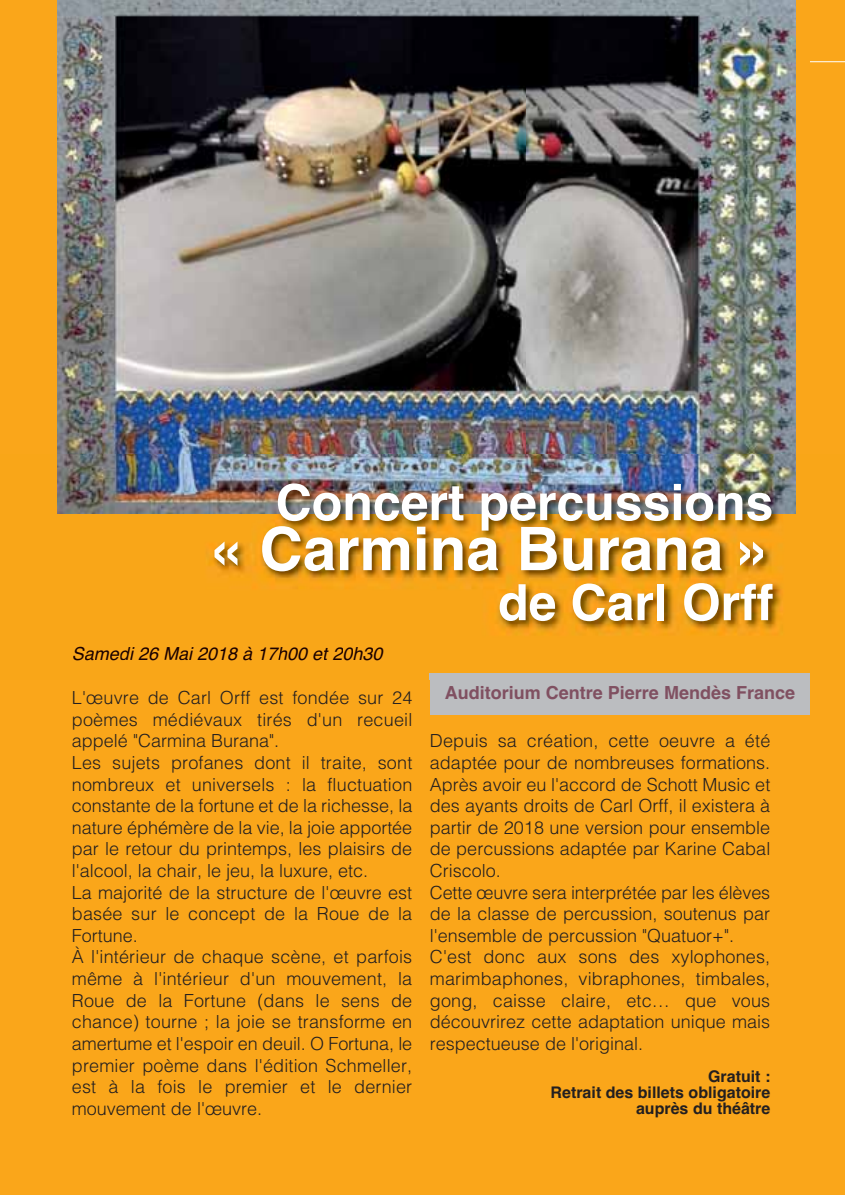
<style>
.page{position:relative;width:845px;height:1195px;background:#fff}
.page>*{position:absolute;margin:0;border:0;box-sizing:border-box;transform-origin:0 0}
.t1{font:700 60px "Helvetica";color:#fff}
.t2{font:700 50px "Helvetica";color:#fff}
.t3{font:300 18px/21.6px "Helvetica";color:#231f20}
.t4{font:700 18px "Helvetica";color:#805061}
.t5{font:italic 18px "Helvetica";color:#1b0100}
.t6{font:700 16px/16px "Helvetica";color:#231f20;text-align:right}
</style>
<div class="page">
<div style="left:0;top:0;width:844px;height:1194px;background:#faa61a"></div>
<img style="left:58px;top:0;width:737px;height:454px">
<hr style="left:809px;top:61px;width:35px;height:1px;background:#fff">
<div style="left:430px;top:673px;width:379px;height:41px;background:#bbbdc0"></div>
<img style="left:57px;top:454px;width:753px;height:226px">
<img style="left:430px;top:673px;width:379px;height:7px">
<img style="left:73px;top:646px;width:12px;height:14px">
<svg style="left:85px;top:650px;width:9px;height:10px"></svg>
<img style="left:95px;top:650px;width:14px;height:9px">
<svg style="left:110px;top:650px;width:9px;height:10px"></svg>
<img style="left:120px;top:646px;width:10px;height:14px">
<svg style="left:130px;top:647px;width:29px;height:13px"></svg>
<img style="left:164px;top:647px;width:15px;height:12px">
<svg style="left:179px;top:647px;width:59px;height:13px"></svg>
<img style="left:243px;top:646px;width:9px;height:14px">
<svg style="left:261px;top:646px;width:122px;height:14px"></svg>
<h2 class="t2" style="left:275px;top:484px;width:499px">Concert percussions</h2>
<h1 class="t1" style="left:209px;top:527px;width:565px">« Carmina Burana »</h1>
<h2 class="t2" style="left:498px;top:584px;width:277px">de Carl Orff</h2>
<p class="t5" style="left:72px;top:647px;width:312px">Samedi 26 Mai 2018 à 17h00 et 20h30</p>
<p class="t3" style="left:72px;top:688px;width:342px">L'œuvre de Carl Orff est fondée sur 24 poèmes médiévaux tirés d'un recueil appelé "Carmina Burana".<br>Les sujets profanes dont il traite, sont nombreux et universels : la fluctuation constante de la fortune et de la richesse, la nature éphémère de la vie, la joie apportée par le retour du printemps, les plaisirs de l'alcool, la chair, le jeu, la luxure, etc.<br>La majorité de la structure de l'œuvre est basée sur le concept de la Roue de la Fortune.<br>À l'intérieur de chaque scène, et parfois même à l'intérieur d'un mouvement, la Roue de la Fortune (dans le sens de chance) tourne ; la joie se transforme en amertume et l'espoir en deuil. O Fortuna, le premier poème dans l'édition Schmeller, est à la fois le premier et le dernier mouvement de l'œuvre.</p>
<p class="t4" style="left:444px;top:686px;width:352px">Auditorium Centre Pierre Mendès France</p>
<p class="t3" style="left:429px;top:732px;width:342px">Depuis sa création, cette oeuvre a été adaptée pour de nombreuses formations.<br>Après avoir eu l'accord de Schott Music et des ayants droits de Carl Orff, il existera à partir de 2018 une version pour ensemble de percussions adaptée par Karine Cabal Criscolo.<br>Cette œuvre sera interprétée par les élèves de la classe de percussion, soutenus par l'ensemble de percussion "Quatuor+".<br>C'est donc aux sons des xylophones, marimbaphones, vibraphones, timbales, gong, caisse claire, etc… que vous découvrirez cette adaptation unique mais respectueuse de l'original.</p>
<p class="t6" style="left:550px;top:1069px;width:221px">Gratuit :<br>Retrait des billets obligatoire auprès du théâtre</p>
</div>
